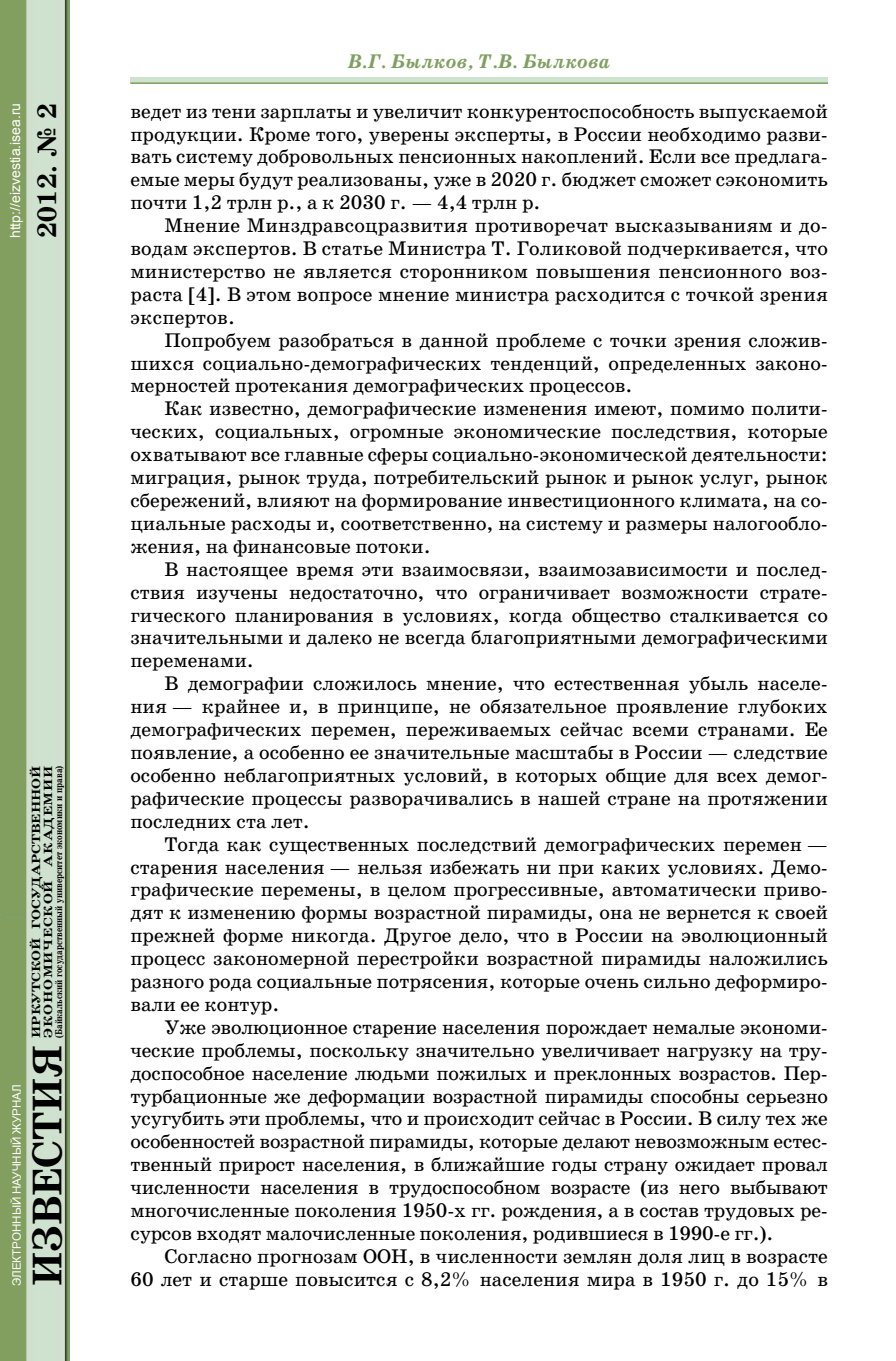
<style>
.page{position:relative;width:896px;height:1361px;background:#fff}
.page>*{position:absolute;margin:0;border:0;box-sizing:border-box;transform-origin:0 0}
.t1{font:700 42px "School Book C";color:#000}
.t2{font:700 27px "School Book C";color:#000}
.t3{font:20px/22.8px "School Book C";color:#000;text-align:justify}
.t4{font:italic 700 20px "School Book C";color:#80a061}
.t5{font:14px "Arial";color:#fff}
.t6{font:700 12px/12px "School Book C";color:#000;scale:1.25 1}
.t7{font:11.6px "Arial";color:#fff}
.t8{font:700 10px "School Book C";color:#000;scale:.85 1}
</style>
<div class="page">
<div style="left:130px;top:77px;width:698px;height:7px;background:#cfe1cf"></div>
<img style="left:0;top:0;width:70px;height:1361px">
<hr style="left:130px;top:82px;width:698px;height:2px;background:#80a061">
<p class="t5" style="left:6px;top:238px;width:137px;rotate:-90deg">http://eizvestia.isea.ru</p>
<h2 class="t2" style="left:32px;top:238px;width:136px;rotate:-90deg">2012. № 2</h2>
<p class="t7" style="left:9px;top:1286px;width:203px;rotate:-90deg">ЭЛЕКТРОННЫЙ НАУЧНЫЙ ЖУРНАЛ</p>
<p class="t6" style="left:30px;top:1037px;width:219px;rotate:-90deg">ИРКУТСКОЙ ГОСУДАРСТВЕННОЙ<br>ЭКОНОМИЧЕСКОЙ АКАДЕМИИ</p>
<p class="t8" style="left:53px;top:1037px;width:322px;rotate:-90deg">(Байкальский государственный университет экономики и права)</p>
<h1 class="t1" style="left:24px;top:1286px;width:243px;rotate:-90deg">ИЗВЕСТИЯ</h1>
<p class="t4" style="left:348px;top:51px;width:264px">В.Г. Былков, Т.В. Былкова</p>
<p class="t3" style="left:130px;top:100px;width:699px">ведет из тени зарплаты и увеличит конкурентоспособность выпускаемой продукции. Кроме того, уверены эксперты, в России необходимо разви&shy;вать систему добровольных пенсионных накоплений. Если все предлага&shy;емые меры будут реализованы, уже в 2020 г. бюджет сможет сэкономить почти 1,2 трлн р., а к 2030 г. — 4,4 трлн р.</p>
<p class="t3" style="left:130px;top:214px;width:699px;text-indent:34px">Мнение Минздравсоцразвития противоречат высказываниям и до&shy;водам экспертов. В статье Министра Т. Голиковой подчеркивается, что министерство не является сторонником повышения пенсионного воз&shy;раста [4]. В этом вопросе мнение министра расходится с точкой зрения экспертов.</p>
<p class="t3" style="left:130px;top:329px;width:699px;text-indent:34px">Попробуем разобраться в данной проблеме с точки зрения сложив&shy;шихся социально-демографических тенденций, определенных законо&shy;мерностей протекания демографических процессов.</p>
<p class="t3" style="left:130px;top:397px;width:699px;text-indent:34px">Как известно, демографические изменения имеют, помимо полити&shy;ческих, социальных, огромные экономические последствия, которые охватывают все главные сферы социально-экономической деятельности: миграция, рынок труда, потребительский рынок и рынок услуг, рынок сбережений, влияют на формирование инвестиционного климата, на со&shy;циальные расходы и, соответственно, на систему и размеры налогообло&shy;жения, на финансовые потоки.</p>
<p class="t3" style="left:130px;top:558px;width:699px;text-indent:34px">В настоящее время эти взаимосвязи, взаимозависимости и послед&shy;ствия изучены недостаточно, что ограничивает возможности страте&shy;гического планирования в условиях, когда общество сталкивается со значительными и далеко не всегда благоприятными демографическими переменами.</p>
<p class="t3" style="left:130px;top:672px;width:699px;text-indent:34px">В демографии сложилось мнение, что естественная убыль населе&shy;ния — крайнее и, в принципе, не обязательное проявление глубоких демографических перемен, переживаемых сейчас всеми странами. Ее появление, а особенно ее значительные масштабы в России — следствие особенно неблагоприятных условий, в которых общие для всех демог&shy;рафические процессы разворачивались в нашей стране на протяжении последних ста лет.</p>
<p class="t3" style="left:130px;top:832px;width:699px;text-indent:34px">Тогда как существенных последствий демографических перемен — старения населения — нельзя избежать ни при каких условиях. Демо&shy;графические перемены, в целом прогрессивные, автоматически приво&shy;дят к изменению формы возрастной пирамиды, она не вернется к своей прежней форме никогда. Другое дело, что в России на эволюционный процесс закономерной перестройки возрастной пирамиды наложились разного рода социальные потрясения, которые очень сильно деформиро&shy;вали ее контур.</p>
<p class="t3" style="left:130px;top:1016px;width:699px;text-indent:34px">Уже эволюционное старение населения порождает немалые экономи&shy;ческие проблемы, поскольку значительно увеличивает нагрузку на тру&shy;доспособное население людьми пожилых и преклонных возрастов. Пер&shy;турбационные же деформации возрастной пирамиды способны серьезно усугубить эти проблемы, что и происходит сейчас в России. В силу тех же особенностей возрастной пирамиды, которые делают невозможным естес&shy;твенный прирост населения, в ближайшие годы страну ожидает провал численности населения в трудоспособном возрасте (из него выбывают многочисленные поколения 1950-х гг. рождения, а в состав трудовых ре&shy;сурсов входят малочисленные поколения, родившиеся в 1990-е гг.).</p>
<p class="t3" style="left:130px;top:1245px;width:699px;text-align:right">Согласно прогнозам ООН, в численности землян доля лиц в возрасте<br>60 лет и старше повысится с 8,2% населения мира в 1950 г. до 15% в</p>
</div>
